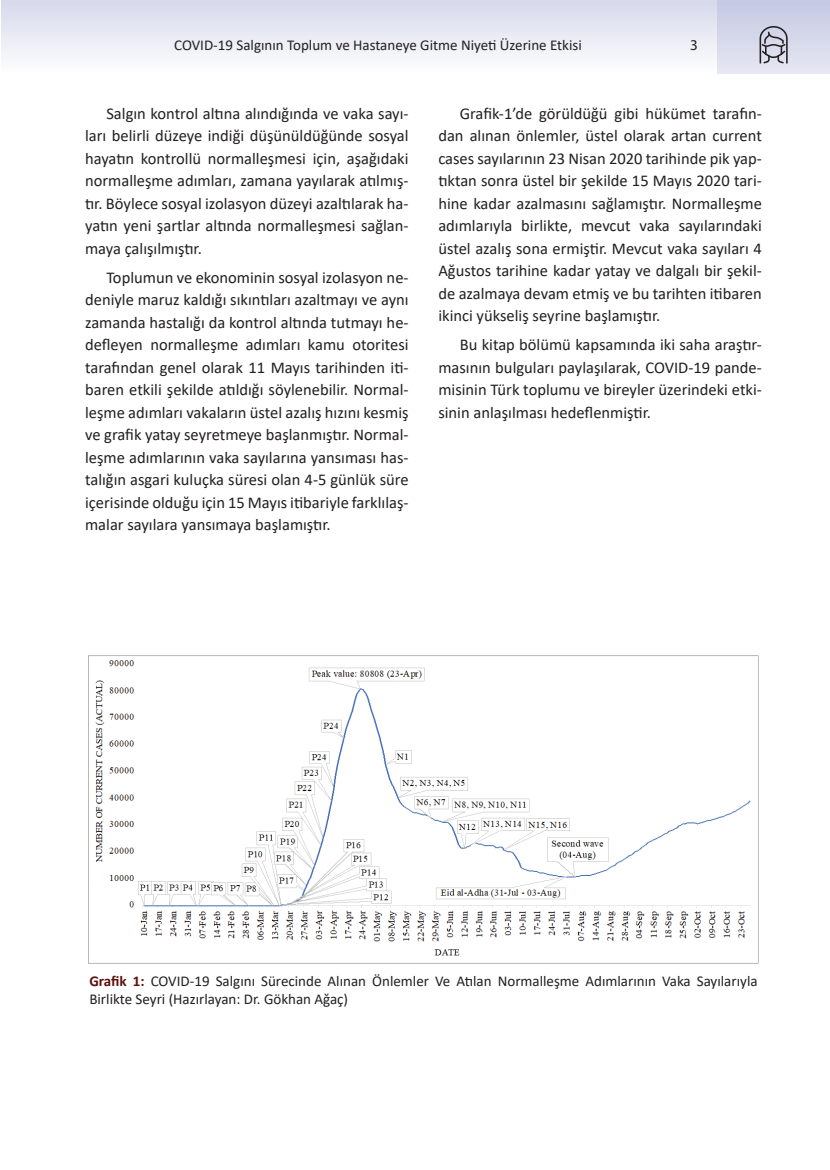
<style>
.page{position:relative;width:830px;height:1170px;background:#fff}
.page>*{position:absolute;margin:0;border:0;box-sizing:border-box;transform-origin:0 0}
.duzyazi{font:16.5px/22.5px "Calibri";color:#231f20;text-align:justify}
.kaynak_tablo{font:15px/18px "Calibri";color:#231f20}
.t1{font:15px "Myriad Pro";color:#231f20}
.s1{font-weight:700;color:#5c100d}
</style>
<div class="page">
<div style="left:1px;top:0;width:828px;height:80px;background:linear-gradient(to bottom,#d6d9eb,#fff)"></div>
<div style="left:716px;top:0;width:113px;height:73px;background:linear-gradient(to bottom,#c4c8e2,#e6e7f2)"></div>
<svg style="left:758px;top:25px;width:30px;height:40px"></svg>
<img style="left:88px;top:655px;width:671px;height:309px">
<p class="kaynak_tablo" style="left:174px;top:36px;width:409px">COVID-19 Salgının Toplum ve Hastaneye Gitme Niyeti Üzerine Etkisi</p>
<p class="t1" style="left:689px;top:37px;width:9px">3</p>
<p class="duzyazi" style="left:85px;top:102px;width:325px;text-indent:21px">Salgın kontrol altına alındığında ve vaka sayı&shy;ları belirli düzeye indiği düşünüldüğünde sosyal hayatın kontrollü normalleşmesi için, aşağıdaki normalleşme adımları, zamana yayılarak atılmış&shy;tır. Böylece sosyal izolasyon düzeyi azaltılarak ha&shy;yatın yeni şartlar altında normalleşmesi sağlan&shy;maya çalışılmıştır.</p>
<p class="duzyazi" style="left:85px;top:265px;width:325px;text-indent:21px">Toplumun ve ekonominin sosyal izolasyon ne&shy;deniyle maruz kaldığı sıkıntıları azaltmayı ve aynı zamanda hastalığı da kontrol altında tutmayı he&shy;defleyen normalleşme adımları kamu otoritesi tarafından genel olarak 11 Mayıs tarihinden iti&shy;baren etkili şekilde atıldığı söylenebilir. Normal&shy;leşme adımları vakaların üstel azalış hızını kesmiş ve grafik yatay seyretmeye başlanmıştır. Normal&shy;leşme adımlarının vaka sayılarına yansıması has&shy;talığın asgari kuluçka süresi olan 4-5 günlük süre içerisinde olduğu için 15 Mayıs itibariyle farklılaş&shy;malar sayılara yansımaya başlamıştır.</p>
<p class="duzyazi" style="left:438px;top:102px;width:325px;text-indent:21px">Grafik-1’de görüldüğü gibi hükümet tarafın&shy;dan alınan önlemler, üstel olarak artan current cases sayılarının 23 Nisan 2020 tarihinde pik yap&shy;tıktan sonra üstel bir şekilde 15 Mayıs 2020 tari&shy;hine kadar azalmasını sağlamıştır. Normalleşme adımlarıyla birlikte, mevcut vaka sayılarındaki üstel azalış sona ermiştir. Mevcut vaka sayıları 4<br>Ağustos tarihine kadar yatay ve dalgalı bir şekil&shy;de azalmaya devam etmiş ve bu tarihten itibaren ikinci yükseliş seyrine başlamıştır.</p>
<p class="duzyazi" style="left:438px;top:333px;width:325px;text-indent:21px">Bu kitap bölümü kapsamında iki saha araştır&shy;masının bulguları paylaşılarak, COVID-19 pande&shy;misinin Türk toplumu ve bireyler üzerindeki etki&shy;sinin anlaşılması hedeflenmiştir.</p>
<p class="kaynak_tablo" style="left:89px;top:971px;width:669px"><span class="s1">Grafik 1:</span> COVID-19 Salgını Sürecinde Alınan Önlemler Ve Atılan Normalleşme Adımlarının Vaka Sayılarıyla<br>Birlikte Seyri (Hazırlayan: Dr. Gökhan Ağaç)</p>
</div>
